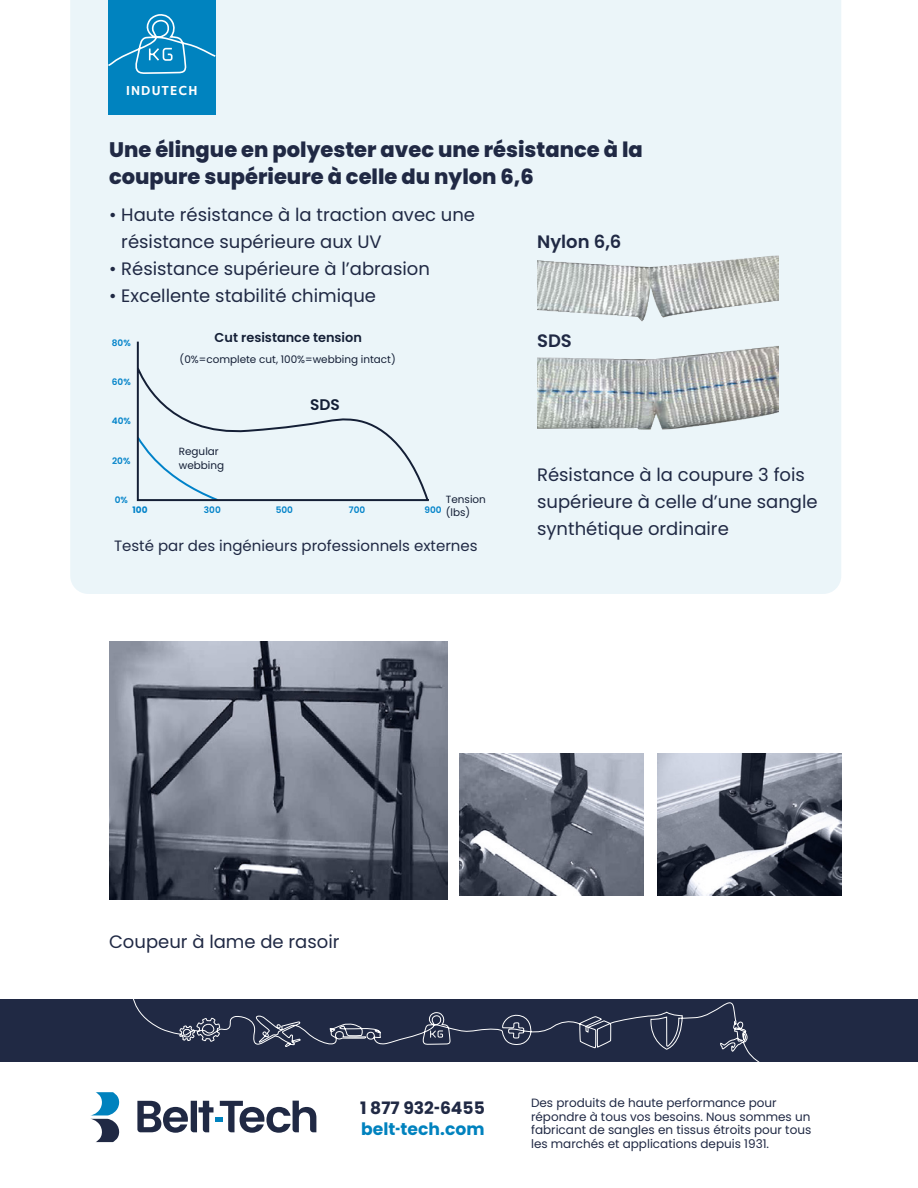
<style>
.page{position:relative;width:918px;height:1188px;background:#fff}
.page>*{position:absolute;margin:0;border:0;box-sizing:border-box;transform-origin:0 0}
.t1{font:800 21px/27px "Poppins";color:#202944}
.t2{font:18px/27px "Poppins";color:#202944}
.t3{font:600 18px "Poppins";color:#202944}
.t4{font:700 17.1px "Poppins";letter-spacing:.005em;color:#0082be}
.t5{font:700 17.1px "Poppins";color:#202944}
.t6{font:600 15.45px "Poppins";color:#141f36}
.t7{font:15px "Poppins";color:#202944}
.t8{font:700 13.5px "Foundry Sterling";letter-spacing:.08em;color:#fff}
.t9{font:600 12.9px "Poppins";color:#141f36}
.t10{font:12px/13.5px "Poppins";color:#202944}
.t11{font:10.35px/13.4px "Poppins";color:#141f36}
.t12{font:600 9px "Poppins";color:#0082c9}
.t13{font:700 9px "Poppins";color:#0082c9}
</style>
<div class="page">
<div style="left:70px;top:0;width:771px;height:594px;background:#ebf5f9"></div>
<div style="left:0;top:1000px;width:918px;height:62px;background:#202944"></div>
<svg style="left:127px;top:999px;width:703px;height:63px"></svg>
<svg style="left:430px;top:1030px;width:13px;height:8px"></svg>
<svg style="left:90px;top:1092px;width:30px;height:50px"></svg>
<svg style="left:137px;top:1101px;width:179px;height:32px"></svg>
<div style="left:135px;top:340px;width:296px;height:163px;background:#ebf5f9"></div>
<img style="left:109px;top:642px;width:338px;height:257px">
<img style="left:459px;top:754px;width:184px;height:141px">
<img style="left:657px;top:754px;width:184px;height:141px">
<img style="left:537px;top:229px;width:242px;height:259px">
<div style="left:108px;top:0;width:108px;height:114px;background:#0083bf"></div>
<svg style="left:106px;top:13px;width:111px;height:62px"></svg>
<p class="t8" style="left:126px;top:82px;width:73px">INDUTECH</p>
<p class="t1" style="left:109px;top:136px;width:535px">Une élingue en polyester avec une résistance à la coupure supérieure à celle du nylon 6,6</p>
<p class="t2" style="left:121px;top:201px;width:355px;text-indent:-12px">• Haute résistance à la traction avec une résistance supérieure aux UV</p>
<p class="t2" style="left:109px;top:255px;width:322px">• Résistance supérieure à l’abrasion</p>
<p class="t2" style="left:109px;top:282px;width:268px">• Excellente stabilité chimique</p>
<p class="t9" style="left:215px;top:330px;width:149px">Cut resistance tension</p>
<p class="t11" style="left:180px;top:353px;width:218px">(0%=complete cut, 100%=webbing intact)</p>
<p class="t12" style="left:112px;top:338px;width:20px">80%</p>
<p class="t12" style="left:112px;top:377px;width:20px">60%</p>
<p class="t12" style="left:112px;top:416px;width:21px">40%</p>
<p class="t12" style="left:112px;top:455px;width:20px">20%</p>
<p class="t12" style="left:115px;top:494px;width:15px">0%</p>
<p class="t6" style="left:310px;top:396px;width:31px">SDS</p>
<p class="t11" style="left:179px;top:445px;width:47px">Regular webbing</p>
<p class="t11" style="left:446px;top:493px;width:42px">Tension (lbs)</p>
<p class="t13" style="left:133px;top:505px;width:17px">100</p>
<p class="t12" style="left:204px;top:505px;width:18px">300</p>
<p class="t12" style="left:276px;top:505px;width:19px">500</p>
<p class="t12" style="left:349px;top:505px;width:18px">700</p>
<p class="t12" style="left:424px;top:505px;width:19px">900</p>
<p class="t7" style="left:114px;top:538px;width:365px">Testé par des ingénieurs professionnels externes</p>
<p class="t3" style="left:537px;top:231px;width:86px">Nylon 6,6</p>
<p class="t3" style="left:537px;top:330px;width:36px">SDS</p>
<p class="t2" style="left:537px;top:461px;width:282px">Résistance à la coupure 3 fois supérieure à celle d’une sangle synthétique ordinaire</p>
<p class="t2" style="left:109px;top:928px;width:232px">Coupeur à lame de rasoir</p>
<p class="t5" style="left:360px;top:1098px;width:126px">1 877 932-6455</p>
<p class="t4" style="left:361px;top:1119px;width:125px">belt-tech.com</p>
<p class="t10" style="left:531px;top:1097px;width:282px">Des produits de haute performance pour répondre à tous vos besoins. Nous sommes un fabricant de sangles en tissus étroits pour tous les marchés et applications depuis 1931.</p>
</div>
